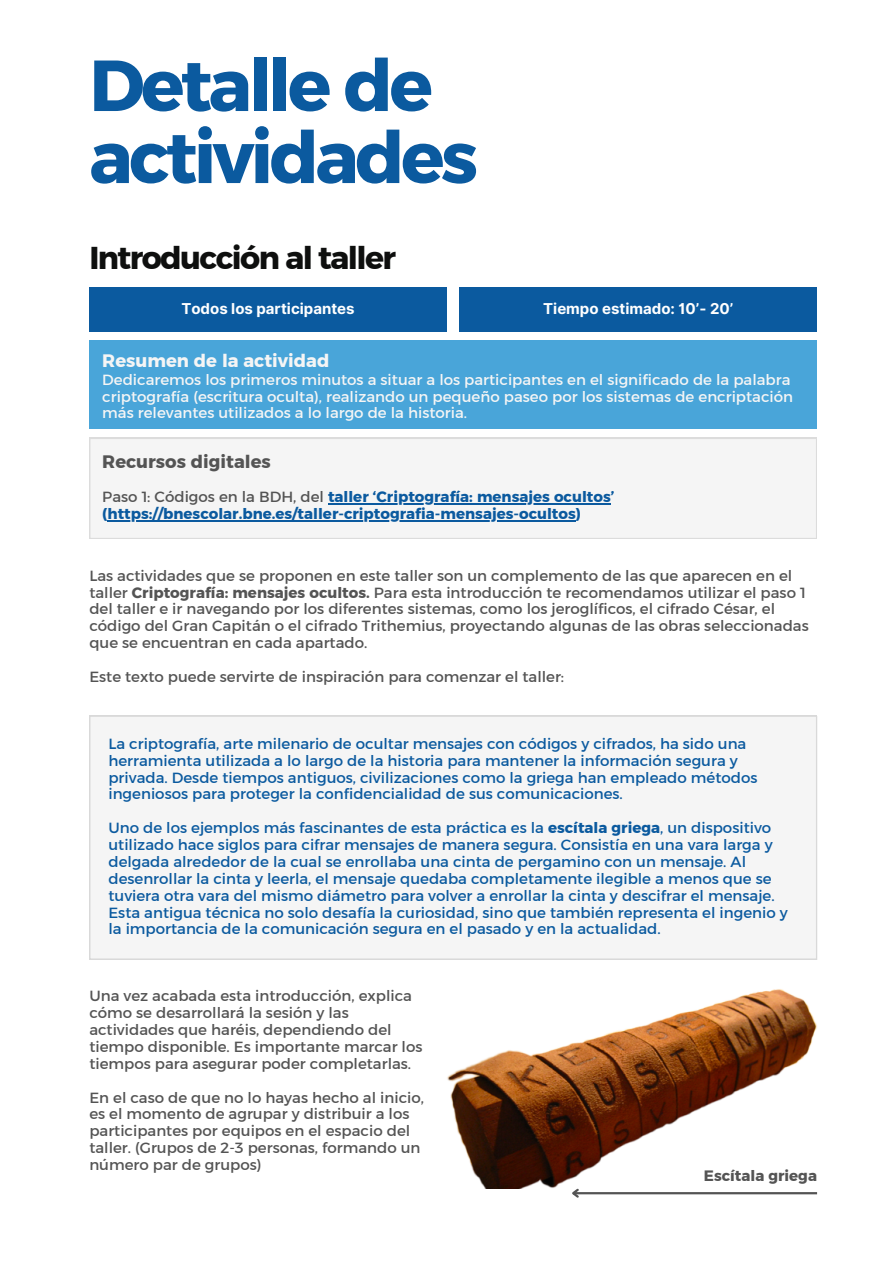
<style>
.page{position:relative;width:893px;height:1264px;background:#fff}
.page>*{position:absolute;margin:0;border:0;box-sizing:border-box;transform-origin:0 0}
.t1{font:72px/72px "Kief Montaser Bold";letter-spacing:-.05em;color:#0b5a9f}
.t2{font:31.5px "Kief Montaser Bold";letter-spacing:-.05em;color:#0e0f0e}
.t3{font:18px "Kief Montaser Bold";color:#f5f5f5}
.t4{font:18px "Kief Montaser Bold";color:#545454}
.t5{font:15px/16.8px "Kief Montaser Regular";color:#0b5a9f}
.t6{font:15px/16.8px "Kief Montaser Regular";color:#545454}
.t7{font:15px/16.8px "Kief Montaser Regular";color:#f5f5f5}
.t8{font:15px "Kief Montaser Bold";color:#0b5a9f}
.t9{font:700 15px "Inter";color:#fff}
.t10{font:15px "Kief Montaser Bold";color:#545454}
.s1{font-family:"Kief Montaser Regular";color:#545454}
.s2{font-family:"Kief Montaser Bold"}
</style>
<div class="page">
<div style="left:89px;top:287px;width:357px;height:44px;background:#0b5a9f"></div>
<div style="left:89px;top:340px;width:728px;height:89px;background:#49a5d9"></div>
<div style="left:89px;top:438px;width:727px;height:101px;background:#f5f5f5"></div>
<div style="left:89px;top:715px;width:727px;height:244px;background:#f5f5f5"></div>
<div style="left:459px;top:287px;width:358px;height:44px;background:#0b5a9f"></div>
<hr style="left:328px;top:503px;width:282px;height:1px;background:#0b5a9f">
<hr style="left:107px;top:520px;width:469px;height:1px;background:#0b5a9f">
<img style="left:447px;top:989px;width:370px;height:199px">
<hr style="left:573px;top:1192px;width:244px;height:2px;background:#545454">
<svg style="left:569px;top:1186px;width:11px;height:12px"></svg>
<h1 class="t1" style="left:89px;top:49px;width:390px">Detalle de actividades</h1>
<h2 class="t2" style="left:89px;top:239px;width:308px">Introducción al taller</h2>
<p class="t9" style="left:181px;top:299px;width:175px">Todos los participantes</p>
<p class="t9" style="left:543px;top:299px;width:192px">Tiempo estimado: 10’- 20’</p>
<p class="t3" style="left:102px;top:349px;width:228px">Resumen de la actividad</p>
<p class="t7" style="left:102px;top:371px;width:692px">Dedicaremos los primeros minutos a situar a los participantes en el significado de la palabra criptografía (escritura oculta), realizando un pequeño paseo por los sistemas de encriptación más relevantes utilizados a lo largo de la historia.</p>
<h3 class="t4" style="left:102px;top:450px;width:170px">Recursos digitales</h3>
<p class="t8" style="left:102px;top:488px;width:513px"><span class="s1">Paso 1: Códigos en la BDH, del</span> taller ‘Criptografía: mensajes ocultos’</p>
<p class="t8" style="left:102px;top:505px;width:480px">(https://bnescolar.bne.es/taller-criptografia-mensajes-ocultos)</p>
<p class="t6" style="left:89px;top:567px;width:720px">Las actividades que se proponen en este taller son un complemento de las que aparecen en el taller <span class="s2">Criptografía: mensajes ocultos.</span> Para esta introducción te recomendamos utilizar el paso 1 del taller e ir navegando por los diferentes sistemas, como los jeroglíficos, el cifrado César, el código del Gran Capitán o el cifrado Trithemius, proyectando algunas de las obras seleccionadas que se encuentran en cada apartado.</p>
<p class="t6" style="left:89px;top:668px;width:476px">Este texto puede servirte de inspiración para comenzar el taller:</p>
<p class="t5" style="left:108px;top:735px;width:650px">La criptografía, arte milenario de ocultar mensajes con códigos y cifrados, ha sido una herramienta utilizada a lo largo de la historia para mantener la información segura y privada. Desde tiempos antiguos, civilizaciones como la griega han empleado métodos ingeniosos para proteger la confidencialidad de sus comunicaciones.</p>
<p class="t5" style="left:108px;top:819px;width:680px">Uno de los ejemplos más fascinantes de esta práctica es la <span class="s2">escítala griega</span>, un dispositivo utilizado hace siglos para cifrar mensajes de manera segura. Consistía en una vara larga y delgada alrededor de la cual se enrollaba una cinta de pergamino con un mensaje. Al desenrollar la cinta y leerla, el mensaje quedaba completamente ilegible a menos que se tuviera otra vara del mismo diámetro para volver a enrollar la cinta y descifrar el mensaje.<br>Esta antigua técnica no solo desafía la curiosidad, sino que también representa el ingenio y la importancia de la comunicación segura en el pasado y en la actualidad.</p>
<h4 class="t6" style="left:89px;top:987px;width:334px">Una vez acabada esta introducción, explica cómo se desarrollará la sesión y las actividades que haréis, dependiendo del tiempo disponible. Es importante marcar los tiempos para asegurar poder completarlas.</h4>
<p class="t6" style="left:89px;top:1088px;width:336px">En el caso de que no lo hayas hecho al inicio, es el momento de agrupar y distribuir a los participantes por equipos en el espacio del taller. (Grupos de 2-3 personas, formando un número par de grupos)</p>
<p class="t10" style="left:703px;top:1166px;width:115px">Escítala griega</p>
</div>
